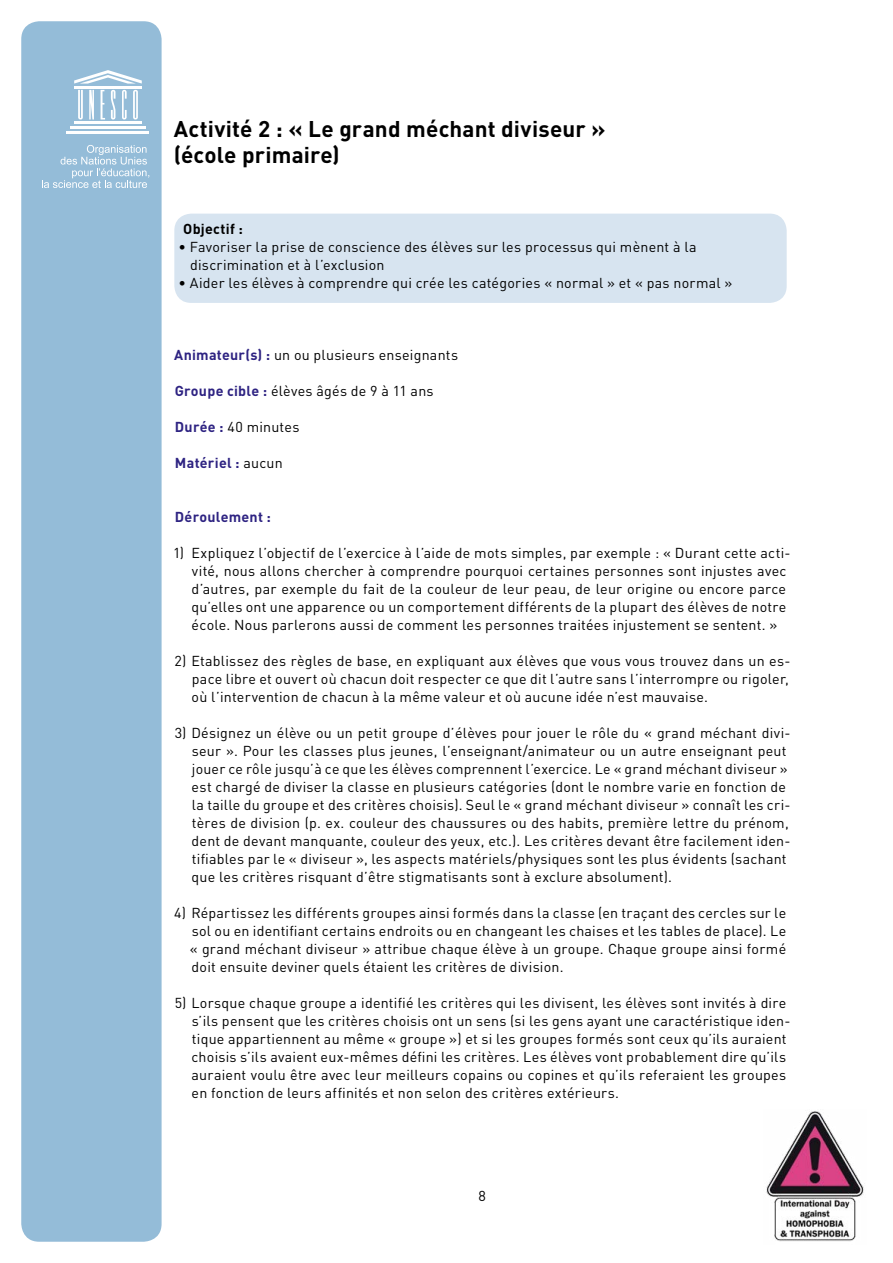
<style>
.page{position:relative;width:893px;height:1263px;background:#fff}
.page>*{position:absolute;margin:0;border:0;box-sizing:border-box;transform-origin:0 0}
.Haupttitel_bold{font:700 22.5px/25.5px "DIN";letter-spacing:.005em;color:#000}
.Aufzählung_mit_Numme{font:14.25px/18px "DIN";letter-spacing:.015em;color:#000}
.Text_in_Fläche{font:14.25px/18px "DIN";letter-spacing:.015em;color:#000}
.Grundtext{font:14.25px "DIN";letter-spacing:.015em;color:#000}
.Grundtext-2{font:700 14.25px "DIN";letter-spacing:.015em;color:#2e2382}
.Untertitel_blau{font:700 14.25px "DIN";letter-spacing:.02em;color:#2e2382}
.Text_in_Fläche-2{font:700 14.25px "DIN";letter-spacing:.015em;color:#000}
.s1{font-weight:700;color:#2e2382}
.s2{font-weight:400;color:#000}
</style>
<div class="page">
<div style="left:21px;top:21px;width:141px;height:1221px;background:#94bcd8;border-radius:18px"></div>
<img style="left:766px;top:1111px;width:99px;height:131px">
<hr style="left:74px;top:121px;width:68px;height:3px;background:#fff">
<hr style="left:70px;top:126px;width:75px;height:3px;background:#fff">
<hr style="left:67px;top:131px;width:82px;height:3px;background:#fff">
<hr style="left:74px;top:86px;width:68px;height:3px;background:#fff">
<svg style="left:74px;top:70px;width:68px;height:14px"></svg>
<svg style="left:78px;top:90px;width:5px;height:29px"></svg>
<svg style="left:89px;top:90px;width:5px;height:29px"></svg>
<svg style="left:101px;top:90px;width:4px;height:29px"></svg>
<svg style="left:122px;top:90px;width:5px;height:29px"></svg>
<svg style="left:133px;top:90px;width:5px;height:29px"></svg>
<svg style="left:111px;top:90px;width:5px;height:29px"></svg>
<svg style="left:42px;top:145px;width:107px;height:43px"></svg>
<div style="left:174px;top:214px;width:613px;height:89px;background:#d7e4f0;border-radius:17px"></div>
<p class="Haupttitel_bold" style="left:174px;top:115px;width:433px">Activité 2 : « Le grand méchant diviseur » (école primaire)</p>
<p class="Text_in_Fläche-2" style="left:183px;top:219px;width:61px">Objectif :</p>
<p class="Text_in_Fläche" style="left:190px;top:237px;width:508px;text-indent:-12px">• Favoriser la prise de conscience des élèves sur les processus qui mènent à la discrimination et à l’exclusion</p>
<p class="Text_in_Fläche" style="left:178px;top:273px;width:555px">• Aider les élèves à comprendre qui crée les catégories « normal » et « pas normal »</p>
<p class="Grundtext" style="left:174px;top:346px;width:285px"><span class="s1">Animateur(s) :</span> un ou plusieurs enseignants</p>
<p class="Grundtext" style="left:175px;top:382px;width:260px"><span class="s1">Groupe cible :</span> élèves âgés de 9 à 11 ans</p>
<p class="Grundtext" style="left:175px;top:418px;width:126px"><span class="s1">Durée :</span> 40 minutes</p>
<p class="Grundtext-2" style="left:175px;top:453px;width:109px">Matériel : <span class="s2">aucun</span></p>
<p class="Untertitel_blau" style="left:175px;top:507px;width:98px">Déroulement :</p>
<p class="Aufzählung_mit_Numme" style="left:192px;top:543px;width:600px;text-indent:-19px">1) Expliquez l’objectif de l’exercice à l’aide de mots simples, par exemple : « Durant cette acti&shy;vité, nous allons chercher à comprendre pourquoi certaines personnes sont injustes avec d’autres, par exemple du fait de la couleur de leur peau, de leur origine ou encore parce qu’elles ont une apparence ou un comportement différents de la plupart des élèves de notre école. Nous parlerons aussi de comment les personnes traitées injustement se sentent. »</p>
<p class="Aufzählung_mit_Numme" style="left:192px;top:651px;width:600px;text-align:justify;text-indent:-17px">2) Etablissez des règles de base, en expliquant aux élèves que vous vous trouvez dans un es&shy;pace libre et ouvert où chacun doit respecter ce que dit l’autre sans l’interrompre ou rigoler, où l’intervention de chacun à la même valeur et où aucune idée n’est mauvaise.</p>
<p class="Aufzählung_mit_Numme" style="left:192px;top:723px;width:600px;text-indent:-17px">3) Désignez un élève ou un petit groupe d’élèves pour jouer le rôle du « grand méchant divi&shy;seur ». Pour les classes plus jeunes, l’enseignant/animateur ou un autre enseignant peut jouer ce rôle jusqu’à ce que les élèves comprennent l’exercice. Le « grand méchant diviseur » est chargé de diviser la classe en plusieurs catégories (dont le nombre varie en fonction de la taille du groupe et des critères choisis). Seul le « grand méchant diviseur » connaît les cri&shy;tères de division (p. ex. couleur des chaussures ou des habits, première lettre du prénom, dent de devant manquante, couleur des yeux, etc.). Les critères devant être facilement iden&shy;tifiables par le « diviseur », les aspects matériels/physiques sont les plus évidents (sachant que les critères risquant d’être stigmatisants sont à exclure absolument).</p>
<p class="Aufzählung_mit_Numme" style="left:190px;top:903px;width:598px;text-align:justify;text-indent:-16px">4) Répartissez les différents groupes ainsi formés dans la classe (en traçant des cercles sur le sol ou en identifiant certains endroits ou en changeant les chaises et les tables de place). Le « grand méchant diviseur » attribue chaque élève à un groupe. Chaque groupe ainsi formé doit ensuite deviner quels étaient les critères de division.</p>
<p class="Aufzählung_mit_Numme" style="left:191px;top:993px;width:601px;text-indent:-17px">5) Lorsque chaque groupe a identifié les critères qui les divisent, les élèves sont invités à dire s’ils pensent que les critères choisis ont un sens (si les gens ayant une caractéristique iden&shy;tique appartiennent au même « groupe ») et si les groupes formés sont ceux qu’ils auraient choisis s’ils avaient eux-mêmes défini les critères. Les élèves vont probablement dire qu’ils auraient voulu être avec leur meilleurs copains ou copines et qu’ils referaient les groupes en fonction de leurs affinités et non selon des critères extérieurs.</p>
<p class="Aufzählung_mit_Numme" style="left:478px;top:1186px;width:9px">8</p>
</div>
